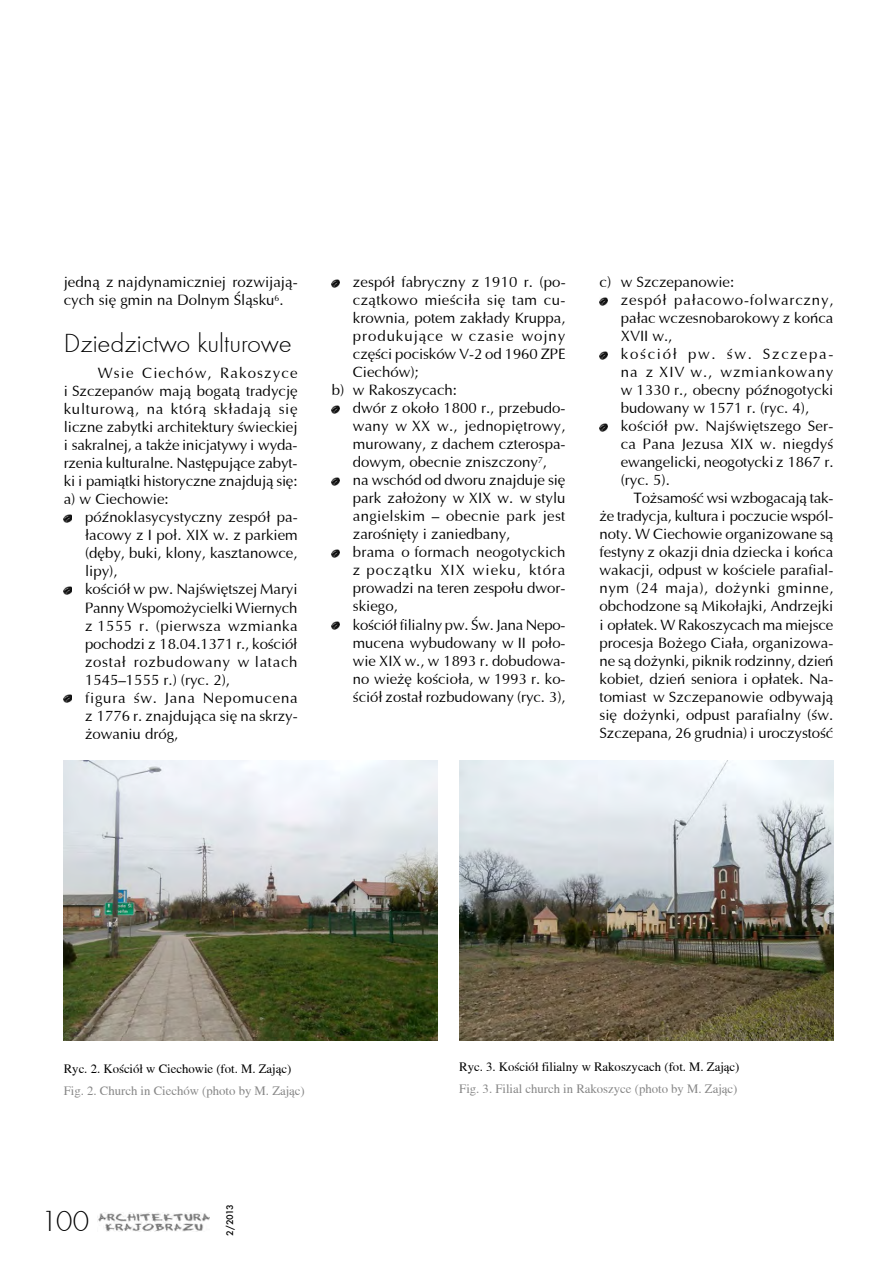
<style>
.page{position:relative;width:893px;height:1263px;background:#fff}
.page>*{position:absolute;margin:0;border:0;box-sizing:border-box;transform-origin:0 0}
.t1{font:30px "Futura TEE Ligh";color:#000}
.t2{font:27px "Futura TEE Ligh";color:#000}
.t3{font:15px/18px "Ottawa";color:#000}
.t4{font:15px "Ottawa";letter-spacing:.02em;color:#000}
.t5{font:15px "Ottawa";letter-spacing:.06em;color:#000}
.t6{font:15px "Ottawa";letter-spacing:.065em;color:#000}
.t7{font:12.75px "Toronto";color:#000}
.t8{font:12.75px "Toronto";color:#878787}
.t9{font:500 10.05px "Futura TEE";color:#000}
</style>
<div class="page">
<img style="left:97px;top:1212px;width:112px;height:20px">
<svg style="left:64px;top:514px;width:8px;height:8px"></svg>
<svg style="left:64px;top:586px;width:8px;height:8px"></svg>
<svg style="left:64px;top:694px;width:8px;height:8px"></svg>
<svg style="left:332px;top:279px;width:8px;height:8px"></svg>
<svg style="left:332px;top:405px;width:8px;height:8px"></svg>
<svg style="left:332px;top:477px;width:8px;height:8px"></svg>
<svg style="left:332px;top:549px;width:8px;height:8px"></svg>
<svg style="left:332px;top:621px;width:8px;height:8px"></svg>
<svg style="left:600px;top:297px;width:8px;height:8px"></svg>
<svg style="left:600px;top:351px;width:8px;height:8px"></svg>
<svg style="left:600px;top:423px;width:8px;height:8px"></svg>
<img style="left:64px;top:760px;width:374px;height:281px">
<img style="left:459px;top:760px;width:374px;height:281px">
<p class="t3" style="left:64px;top:273px;width:235px">jedną z najdynamiczniej rozwijają&shy;cych się gmin na Dolnym Śląsku<sup>6</sup>.</p>
<h2 class="t2" style="left:64px;top:328px;width:230px">Dziedzictwo kulturowe</h2>
<p class="t3" style="left:64px;top:364px;width:235px;text-align:justify;text-indent:34px">Wsie Ciechów, Rakoszyce i Szczepanów mają bogatą tradycję kulturową, na którą składają się liczne zabytki architektury świeckiej i sakralnej, a także inicjatywy i wyda&shy;rzenia kulturalne. Następujące zabyt&shy;ki i pamiątki historyczne znajdują się: a) w Ciechowie:</p>
<p class="t3" style="left:85px;top:508px;width:214px">późnoklasycystyczny zespół pa&shy;łacowy z I poł. XIX w. z parkiem (dęby, buki, klony, kasztanowce, lipy),<br>kościół w pw. Najświętszej Maryi<br>Panny Wspomożycielki Wiernych z 1555 r. (pierwsza wzmianka pochodzi z 18.04.1371 r., kościół został rozbudowany w latach<br>1545–1555 r.) (ryc. 2),<br>figura św. Jana Nepomucena z 1776 r. znajdująca się na skrzy&shy;żowaniu dróg,</p>
<p class="t3" style="left:353px;top:273px;width:214px">zespół fabryczny z 1910 r. (po-</p>
<p class="t4" style="left:353px;top:291px;width:214px">czątkowo mieściła się tam cu-</p>
<p class="t3" style="left:353px;top:309px;width:214px">krownia, potem zakłady Kruppa,</p>
<p class="t5" style="left:353px;top:327px;width:214px">produkujące w czasie wojny</p>
<p class="t3" style="left:353px;top:345px;width:214px">części pocisków V-2 od 1960 ZPE</p>
<p class="t3" style="left:353px;top:363px;width:67px">Ciechów);</p>
<p class="t3" style="left:332px;top:381px;width:127px">b) w Rakoszycach:</p>
<p class="t3" style="left:353px;top:399px;width:214px">dwór z około 1800 r., przebudo-</p>
<p class="t4" style="left:353px;top:417px;width:214px">wany w XX w., jednopiętrowy,</p>
<p class="t3" style="left:353px;top:435px;width:214px">murowany, z dachem czterospa-</p>
<p class="t3" style="left:353px;top:453px;width:196px">dowym, obecnie zniszczony<sup>7</sup>,</p>
<p class="t3" style="left:353px;top:471px;width:214px">na wschód od dworu znajduje się</p>
<p class="t3" style="left:353px;top:489px;width:214px">park założony w XIX w. w stylu</p>
<p class="t4" style="left:353px;top:507px;width:214px">angielskim – obecnie park jest</p>
<p class="t3" style="left:353px;top:525px;width:159px">zarośnięty i zaniedbany,</p>
<p class="t3" style="left:353px;top:543px;width:214px">brama o formach neogotyckich</p>
<p class="t6" style="left:353px;top:561px;width:214px">z początku XIX wieku, która</p>
<p class="t3" style="left:353px;top:579px;width:214px">prowadzi na teren zespołu dwor-</p>
<p class="t3" style="left:353px;top:597px;width:47px">skiego,</p>
<p class="t3" style="left:353px;top:615px;width:214px">kościół filialny pw. Św. Jana Nepo-</p>
<p class="t3" style="left:353px;top:633px;width:214px">mucena wybudowany w II poło-</p>
<p class="t3" style="left:353px;top:651px;width:214px">wie XIX w., w 1893 r. dobudowa-</p>
<p class="t3" style="left:353px;top:669px;width:214px">no wieżę kościoła, w 1993 r. ko-</p>
<p class="t3" style="left:353px;top:687px;width:214px">ściół został rozbudowany (ryc. 3),</p>
<p class="t3" style="left:621px;top:273px;width:214px;text-indent:-21px">c) w Szczepanowie:<br>zespół pałacowo-folwarczny, pałac wczesnobarokowy z końca<br>XVII w.,<br>kościół pw. św. Szczepa&shy;na z XIV w., wzmiankowany w 1330 r., obecny późnogotycki budowany w 1571 r. (ryc. 4), kościół pw. Najświętszego Ser&shy;ca Pana Jezusa XIX w. niegdyś ewangelicki, neogotycki z 1867 r. (ryc. 5).</p>
<p class="t3" style="left:599px;top:489px;width:235px;text-align:justify;text-indent:34px">Tożsamość wsi wzbogacają tak&shy;że tradycja, kultura i poczucie wspól&shy;noty. W Ciechowie organizowane są festyny z okazji dnia dziecka i końca wakacji, odpust w kościele parafial&shy;nym (24 maja), dożynki gminne, obchodzone są Mikołajki, Andrzejki i opłatek. W Rakoszycach ma miejsce procesja Bożego Ciała, organizowa&shy;ne są dożynki, piknik rodzinny, dzień kobiet, dzień seniora i opłatek. Na&shy;tomiast w Szczepanowie odbywają się dożynki, odpust parafialny (św.<br>Szczepana, 26 grudnia) i uroczystość</p>
<p class="t7" style="left:64px;top:1061px;width:229px">Ryc. 2. Kościół w Ciechowie (fot. M. Zając)</p>
<p class="t8" style="left:64px;top:1083px;width:243px">Fig. 2. Church in Ciechów (photo by M. Zając)</p>
<h1 class="t1" style="left:41px;top:1204px;width:49px">100</h1>
<p class="t9" style="left:224px;top:1236px;width:33px;rotate:-90deg">2/2013</p>
<p class="t7" style="left:459px;top:1059px;width:282px">Ryc. 3. Kościół filialny w Rakoszycach (fot. M. Zając)</p>
<p class="t8" style="left:459px;top:1081px;width:280px">Fig. 3. Filial church in Rakoszyce (photo by M. Zając)</p>
</div>
